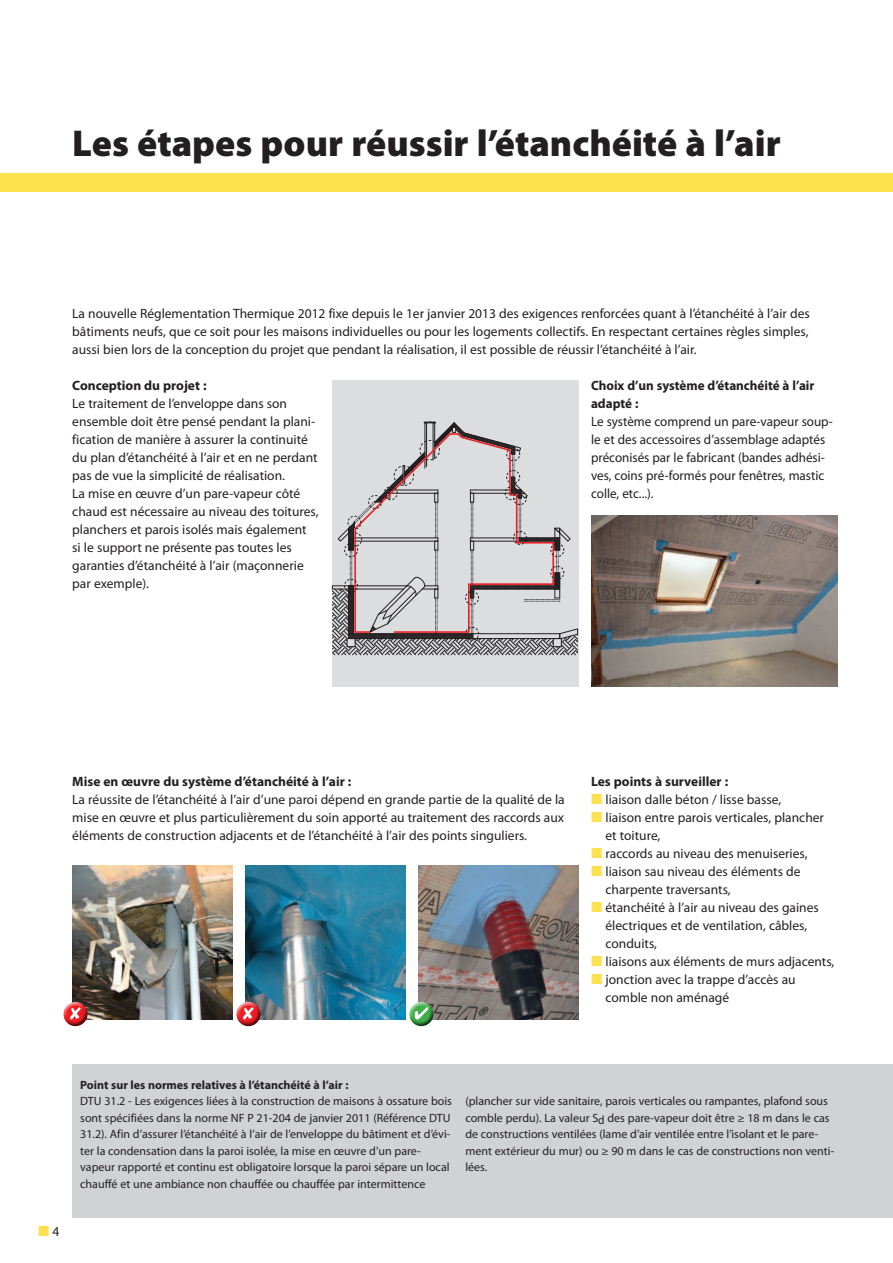
<style>
.page{position:relative;width:893px;height:1263px;background:#fff}
.page>*{position:absolute;margin:0;border:0;box-sizing:border-box;transform-origin:0 0}
.t1{font:900 37.5px "Myriad Pro Doerken";color:#231f20}
.Fliess_9_12_GR{font:13.5px/18px "Myriad Pro Doerken";color:#231f20}
.Fliess_9_12_GR-2{font:700 13.5px/18px "Myriad Pro Doerken";color:#231f20}
.Seitenzahl_9_12_link{font:13.5px "Myriad Pro Doerken";color:#ffe04e}
.Fliess_9_12_GR-3{font:12px/16.5px "Myriad Pro Doerken";color:#231f20}
.Fliess_9_12_GR-4{font:700 12px "Myriad Pro Doerken";color:#231f20}
.s1{color:#ffe04e}
.s2{color:#231f20}
</style>
<div class="page">
<div style="left:0;top:174px;width:893px;height:18px;background:#ffe04e"></div>
<div style="left:332px;top:381px;width:246px;height:306px;background:#dcdddf"></div>
<svg style="left:332px;top:422px;width:246px;height:233px"></svg>
<img style="left:591px;top:516px;width:247px;height:171px">
<img style="left:72px;top:865px;width:160px;height:155px">
<img style="left:245px;top:865px;width:160px;height:155px">
<img style="left:418px;top:865px;width:160px;height:155px">
<div style="left:72px;top:1065px;width:821px;height:153px;background:#d1d2d4"></div>
<div style="left:61px;top:1001px;width:27px;height:21px;background:#fff;opacity:.75"></div>
<div style="left:61px;top:1005px;width:27px;height:23px;background:#231f20;opacity:.75"></div>
<svg style="left:70px;top:1007px;width:11px;height:13px"></svg>
<div style="left:234px;top:1001px;width:27px;height:21px;background:#fff;opacity:.75"></div>
<div style="left:234px;top:1005px;width:27px;height:23px;background:#231f20;opacity:.75"></div>
<svg style="left:243px;top:1007px;width:11px;height:13px"></svg>
<div style="left:407px;top:1001px;width:27px;height:21px;background:#fff;opacity:.75"></div>
<div style="left:407px;top:1005px;width:27px;height:23px;background:#231f20;opacity:.75"></div>
<svg style="left:415px;top:1007px;width:13px;height:12px"></svg>
<p class="t1" style="left:72px;top:118px;width:710px">Les étapes pour réussir l’étanchéité à l’air</p>
<p class="Fliess_9_12_GR" style="left:72px;top:304px;width:739px;text-align:justify">La nouvelle Réglementation Thermique 2012 fixe depuis le 1er janvier 2013 des exigences renforcées quant à l’étanchéité à l’air des bâtiments neufs, que ce soit pour les maisons individuelles ou pour les logements collectifs. En respectant certaines règles simples, aussi bien lors de la conception du projet que pendant la réalisation, il est possible de réussir l’étanchéité à l’air.</p>
<p class="Fliess_9_12_GR-2" style="left:72px;top:376px;width:136px">Conception du projet :</p>
<p class="Fliess_9_12_GR" style="left:72px;top:394px;width:247px">Le traitement de l’enveloppe dans son ensemble doit être pensé pendant la plani&shy;fication de manière à assurer la continuité du plan d’étanchéité à l’air et en ne perdant pas de vue la simplicité de réalisation.</p>
<p class="Fliess_9_12_GR" style="left:72px;top:484px;width:248px">La mise en œuvre d’un pare-vapeur côté chaud est nécessaire au niveau des toitures, planchers et parois isolés mais également si le support ne présente pas toutes les garanties d’étanchéité à l’air (maçonnerie par exemple).</p>
<p class="Fliess_9_12_GR-2" style="left:591px;top:376px;width:225px">Choix d’un système d’étanchéité à l’air adapté :</p>
<p class="Fliess_9_12_GR" style="left:591px;top:412px;width:243px">Le système comprend un pare-vapeur soup&shy;le et des accessoires d’assemblage adaptés préconisés par le fabricant (bandes adhési&shy;ves, coins pré-formés pour fenêtres, mastic colle, etc...).</p>
<p class="Fliess_9_12_GR-2" style="left:72px;top:772px;width:281px">Mise en œuvre du système d’étanchéité à l’air :</p>
<p class="Fliess_9_12_GR" style="left:72px;top:790px;width:494px;text-align:justify">La réussite de l’étanchéité à l’air d’une paroi dépend en grande partie de la qualité de la mise en œuvre et plus particulièrement du soin apporté au traitement des raccords aux éléments de construction adjacents et de l’étanchéité à l’air des points singuliers.</p>
<p class="Fliess_9_12_GR-2" style="left:591px;top:772px;width:139px">Les points à surveiller :</p>
<p class="Fliess_9_12_GR" style="left:591px;top:790px;width:192px"><span class="s1">■</span> liaison dalle béton / lisse basse,</p>
<p class="Fliess_9_12_GR" style="left:605px;top:808px;width:220px;text-indent:-14px"><span class="s1">■</span> liaison entre parois verticales, plancher et toiture,</p>
<p class="Fliess_9_12_GR" style="left:591px;top:844px;width:218px"><span class="s1">■</span> raccords au niveau des menuiseries,</p>
<p class="Fliess_9_12_GR" style="left:605px;top:862px;width:197px;text-indent:-14px"><span class="s1">■</span> liaison sau niveau des éléments de charpente traversants,</p>
<p class="Fliess_9_12_GR" style="left:605px;top:898px;width:215px;text-indent:-14px"><span class="s1">■</span> étanchéité à l’air au niveau des gaines électriques et de ventilation, câbles, conduits,</p>
<p class="Fliess_9_12_GR" style="left:591px;top:952px;width:245px"><span class="s1">■</span> liaisons aux éléments de murs adjacents,</p>
<p class="Fliess_9_12_GR" style="left:605px;top:970px;width:192px;text-indent:-14px"><span class="s1">■</span> jonction avec la trappe d’accès au comble non aménagé</p>
<p class="Seitenzahl_9_12_link" style="left:38px;top:1223px;width:23px">■ <span class="s2">4</span></p>
<p class="Fliess_9_12_GR-4" style="left:80px;top:1077px;width:270px">Point sur les normes relatives à l’étanchéité à l’air :</p>
<p class="Fliess_9_12_GR-3" style="left:80px;top:1092px;width:373px">DTU 31.2 - Les exigences liées à la construction de maisons à ossature bois sont spécifiées dans la norme NF P 21-204 de janvier 2011 (Référence DTU 31.2). Afin d’assurer l’étanchéité à l’air de l’enveloppe du bâtiment et d’évi&shy;ter la condensation dans la paroi isolée, la mise en œuvre d’un pare&shy;vapeur rapporté et continu est obligatoire lorsque la paroi sépare un local chauffé et une ambiance non chauffée ou chauffée par intermittence</p>
<p class="Fliess_9_12_GR-3" style="left:465px;top:1092px;width:370px">(plancher sur vide sanitaire, parois verticales ou rampantes, plafond sous comble perdu). La valeur Sd des pare-vapeur doit être ≥ 18 m dans le cas de constructions ventilées (lame d’air ventilée entre l’isolant et le pare&shy;ment extérieur du mur) ou ≥ 90 m dans le cas de constructions non venti&shy;lées.</p>
</div>
